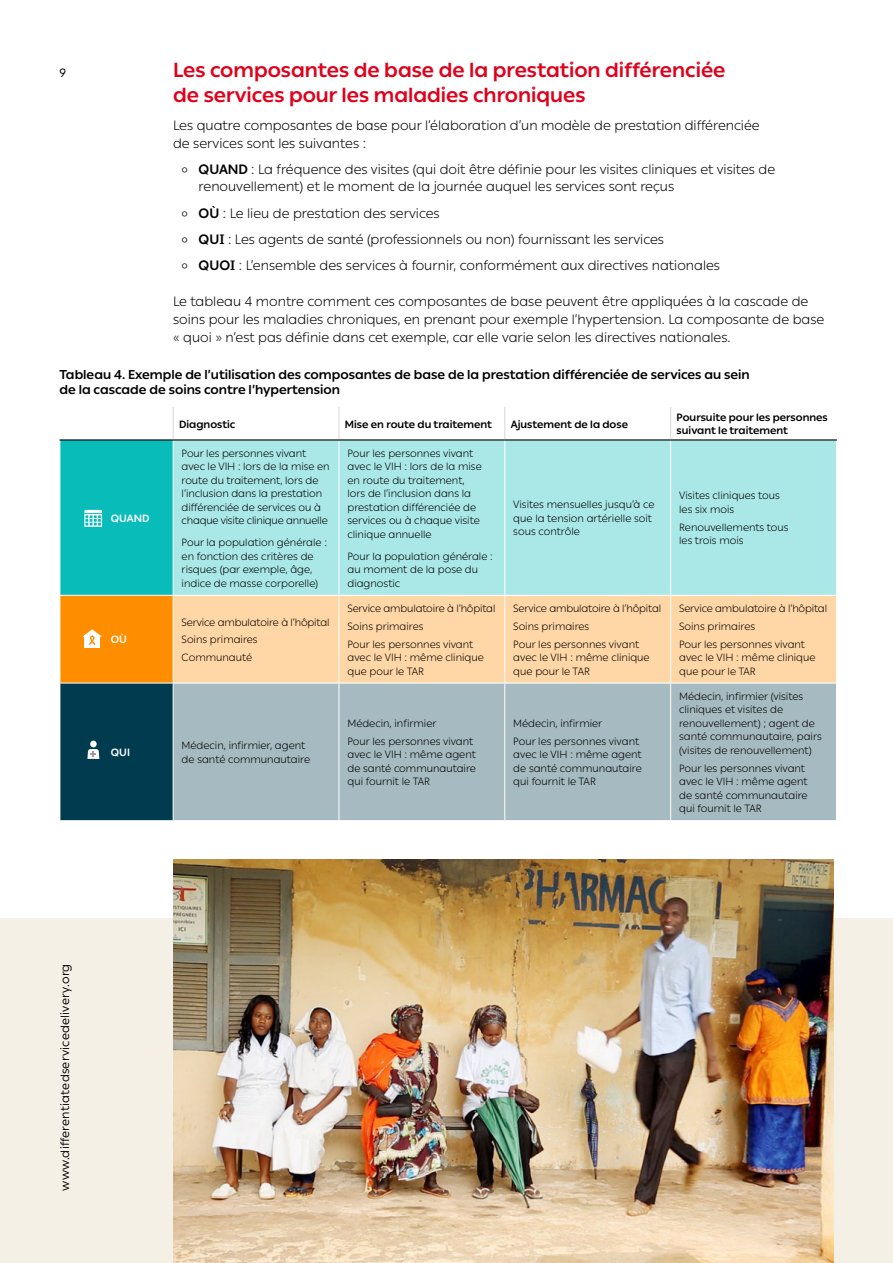
<style>
.page{position:relative;width:893px;height:1263px;background:#fff}
.page>*{position:absolute;margin:0;border:0;box-sizing:border-box;transform-origin:0 0}
.Intro__16Pt__Light{font:700 20.25px/24.8px "IAS Ribbon Sans";color:#e0001b}
.Copy__10Pt__Light{font:300 13.5px/17.7px "IAS Ribbon Sans";color:#000}
.Table{font:700 12.75px/15.3px "IAS Ribbon Sans";color:#000}
.t1{font:12px "IAS Ribbon Sans";letter-spacing:.02em;color:#000}
.Table_small{font:300 10.5px/13.5px "IAS Ribbon Sans";color:#000}
.Table_small-2{font:700 10.5px/12.6px "IAS Ribbon Sans";color:#000}
.Table_small-3{font:700 10.5px "IAS Ribbon Sans";color:#fff}
.s1{font-weight:700}
</style>
<div class="page">
<div style="left:0;top:918px;width:893px;height:344px;background:#f5f0e5"></div>
<img style="left:173px;top:859px;width:660px;height:404px">
<div style="left:60px;top:440px;width:113px;height:155px;background:#08bcba"></div>
<div style="left:174px;top:440px;width:662px;height:155px;background:#a9e8e7"></div>
<div style="left:60px;top:595px;width:113px;height:88px;background:#ff8d00"></div>
<div style="left:174px;top:596px;width:662px;height:87px;background:#ffd7a6"></div>
<div style="left:60px;top:683px;width:113px;height:138px;background:#013b4f"></div>
<div style="left:174px;top:684px;width:662px;height:136px;background:#a6bac1"></div>
<hr style="left:60px;top:440px;width:1px;height:155px;background:#fff">
<hr style="left:339px;top:440px;width:1px;height:155px;background:#fff">
<hr style="left:504px;top:440px;width:1px;height:155px;background:#fff">
<hr style="left:670px;top:440px;width:1px;height:155px;background:#fff">
<hr style="left:60px;top:595px;width:113px;height:1px;background:#fff">
<hr style="left:60px;top:596px;width:1px;height:87px;background:#fff">
<hr style="left:339px;top:596px;width:1px;height:87px;background:#fff">
<hr style="left:504px;top:596px;width:1px;height:87px;background:#fff">
<hr style="left:670px;top:596px;width:1px;height:87px;background:#fff">
<hr style="left:60px;top:683px;width:113px;height:1px;background:#fff">
<hr style="left:60px;top:683px;width:1px;height:137px;background:#fff">
<hr style="left:339px;top:683px;width:1px;height:137px;background:#fff">
<hr style="left:504px;top:683px;width:1px;height:137px;background:#fff">
<hr style="left:670px;top:683px;width:1px;height:137px;background:#fff">
<hr style="left:60px;top:820px;width:113px;height:1px;background:#fff">
<hr style="left:173px;top:407px;width:1px;height:32px;background:#d7d7d7">
<hr style="left:339px;top:407px;width:1px;height:32px;background:#d7d7d7">
<hr style="left:504px;top:407px;width:1px;height:32px;background:#d7d7d7">
<hr style="left:670px;top:407px;width:1px;height:32px;background:#d7d7d7">
<hr style="left:60px;top:439px;width:113px;height:1px;background:#000">
<hr style="left:173px;top:439px;width:166px;height:1px;background:#000">
<hr style="left:339px;top:439px;width:166px;height:1px;background:#000">
<hr style="left:505px;top:439px;width:166px;height:1px;background:#000">
<hr style="left:671px;top:439px;width:166px;height:1px;background:#000">
<svg style="left:84px;top:510px;width:18px;height:17px"></svg>
<div style="left:84px;top:635px;width:16px;height:12px;background:#fff"></div>
<svg style="left:82px;top:629px;width:20px;height:16px"></svg>
<div style="left:90px;top:741px;width:7px;height:6px;background:#fff;border-radius:50%"></div>
<svg style="left:87px;top:749px;width:12px;height:10px"></svg>
<p class="Intro__16Pt__Light" style="left:173px;top:57px;width:554px">Les composantes de base de la prestation différenciée de services pour les maladies chroniques</p>
<p class="Copy__10Pt__Light" style="left:173px;top:116px;width:588px">Les quatre composantes de base pour l’élaboration d’un modèle de prestation différenciée de services sont les suivantes :</p>
<p class="Copy__10Pt__Light" style="left:199px;top:160px;width:578px;text-indent:-17px">° <span class="s1">QUAND</span> : La fréquence des visites (qui doit être définie pour les visites cliniques et visites de renouvellement) et le moment de la journée auquel les services sont reçus</p>
<p class="Copy__10Pt__Light" style="left:182px;top:203px;width:260px">° <span class="s1">OÙ</span> : Le lieu de prestation des services</p>
<p class="Copy__10Pt__Light" style="left:182px;top:230px;width:484px">° <span class="s1">QUI</span> : Les agents de santé (professionnels ou non) fournissant les services</p>
<p class="Copy__10Pt__Light" style="left:182px;top:256px;width:540px">° <span class="s1">QUOI</span> : L’ensemble des services à fournir, conformément aux directives nationales</p>
<p class="Copy__10Pt__Light" style="left:173px;top:292px;width:653px">Le tableau 4 montre comment ces composantes de base peuvent être appliquées à la cascade de soins pour les maladies chroniques, en prenant pour exemple l’hypertension. La composante de base « quoi » n’est pas définie dans cet exemple, car elle varie selon les directives nationales.</p>
<p class="Table" style="left:60px;top:366px;width:692px">Tableau 4. Exemple de l’utilisation des composantes de base de la prestation différenciée de services au sein de la cascade de soins contre l’hypertension</p>
<p class="Table_small-2" style="left:179px;top:417px;width:58px">Diagnostic</p>
<p class="Table_small-2" style="left:345px;top:417px;width:149px">Mise en route du traitement</p>
<p class="Table_small-2" style="left:511px;top:417px;width:119px">Ajustement de la dose</p>
<p class="Table_small-2" style="left:677px;top:411px;width:153px">Poursuite pour les personnes suivant le traitement</p>
<p class="t1" style="left:60px;top:64px;width:8px">9</p>
<p class="Table_small-3" style="left:111px;top:510px;width:40px">QUAND</p>
<p class="Table_small-3" style="left:111px;top:631px;width:18px">OÙ</p>
<p class="Table_small" style="left:182px;top:446px;width:149px">Pour les personnes vivant avec le VIH : lors de la mise en route du traitement, lors de l’inclusion dans la prestation différenciée de services ou à chaque visite clinique annuelle</p>
<p class="Table_small" style="left:182px;top:535px;width:147px">Pour la population générale : en fonction des critères de risques (par exemple, âge, indice de masse corporelle)</p>
<p class="Table_small" style="left:182px;top:615px;width:149px">Service ambulatoire à l’hôpital</p>
<p class="Table_small" style="left:182px;top:632px;width:78px">Soins primaires</p>
<p class="Table_small" style="left:182px;top:650px;width:72px">Communauté</p>
<p class="Table_small-3" style="left:111px;top:744px;width:21px">QUI</p>
<p class="Table_small" style="left:182px;top:738px;width:130px">Médecin, infirmier, agent de santé communautaire</p>
<p class="Table_small" style="left:347px;top:446px;width:136px">Pour les personnes vivant avec le VIH : lors de la mise en route du traitement, lors de l’inclusion dans la prestation différenciée de services ou à chaque visite clinique annuelle</p>
<p class="Table_small" style="left:347px;top:549px;width:147px">Pour la population générale : au moment de la pose du diagnostic</p>
<p class="Table_small" style="left:347px;top:601px;width:149px">Service ambulatoire à l’hôpital</p>
<p class="Table_small" style="left:347px;top:619px;width:78px">Soins primaires</p>
<p class="Table_small" style="left:347px;top:637px;width:138px">Pour les personnes vivant avec le VIH : même clinique que pour le TAR</p>
<p class="Table_small" style="left:347px;top:716px;width:91px">Médecin, infirmier</p>
<p class="Table_small" style="left:347px;top:734px;width:130px">Pour les personnes vivant avec le VIH : même agent de santé communautaire qui fournit le TAR</p>
<p class="Table_small" style="left:513px;top:497px;width:143px">Visites mensuelles jusqu’à ce que la tension artérielle soit sous contrôle</p>
<p class="Table_small" style="left:679px;top:488px;width:102px">Visites cliniques tous les six mois</p>
<p class="Table_small" style="left:679px;top:520px;width:111px">Renouvellements tous les trois mois</p>
<p class="Table_small" style="left:513px;top:601px;width:149px">Service ambulatoire à l’hôpital</p>
<p class="Table_small" style="left:513px;top:619px;width:78px">Soins primaires</p>
<p class="Table_small" style="left:513px;top:637px;width:138px">Pour les personnes vivant avec le VIH : même clinique que pour le TAR</p>
<p class="Table_small" style="left:513px;top:716px;width:91px">Médecin, infirmier</p>
<p class="Table_small" style="left:513px;top:734px;width:130px">Pour les personnes vivant avec le VIH : même agent de santé communautaire qui fournit le TAR</p>
<p class="Table_small" style="left:679px;top:601px;width:149px">Service ambulatoire à l’hôpital</p>
<p class="Table_small" style="left:679px;top:619px;width:78px">Soins primaires</p>
<p class="Table_small" style="left:679px;top:637px;width:138px">Pour les personnes vivant avec le VIH : même clinique que pour le TAR</p>
<p class="Table_small" style="left:679px;top:689px;width:144px">Médecin, infirmier (visites cliniques et visites de renouvellement) ; agent de santé communautaire, pairs (visites de renouvellement)</p>
<p class="Table_small" style="left:679px;top:761px;width:130px">Pour les personnes vivant avec le VIH : même agent de santé communautaire qui fournit le TAR</p>
<p class="t1" style="left:56px;top:1191px;width:228px;rotate:-90deg">www.differentiatedservicedelivery.org</p>
</div>
